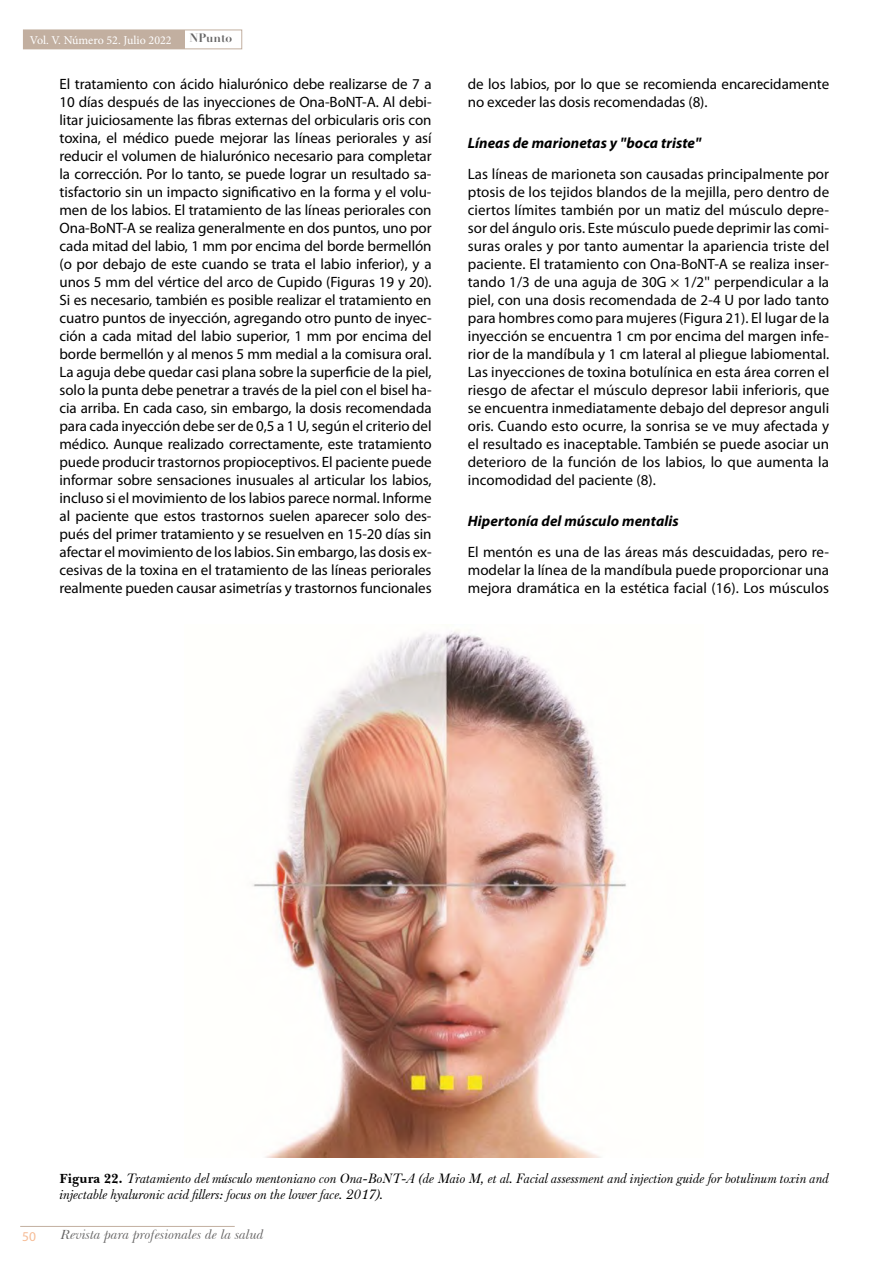
<style>
.page{position:relative;width:893px;height:1263px;background:#fff}
.page>*{position:absolute;margin:0;border:0;box-sizing:border-box;transform-origin:0 0}
.t1{font:15px/18px "Myriad Pro";letter-spacing:-.005em;color:#000;text-align:justify}
.t2{font:italic 700 15px "Myriad Pro";letter-spacing:.005em;color:#000}
.t3{font:italic 13.5px/16.2px "Baskerville F";color:#000}
.t4{font:italic 13.5px "Baskerville BT";color:#646363}
.t5{font:13.5px "Myriad Pro";color:#f6bc96}
.t6{font:12px "Minion Pro";color:#fff}
.t7{font:700 12px "Didot LH";color:#646363}
.s1{font-family:"Baskerville BT";font-weight:700;font-style:normal}
</style>
<div class="page">
<div style="left:23px;top:30px;width:219px;height:19px;border:1px solid #c2afa0"></div>
<div style="left:23px;top:30px;width:162px;height:19px;background:#c2afa0"></div>
<hr style="left:20px;top:1226px;width:215px;height:1px;background:#c2afa0">
<img style="left:252px;top:629px;width:374px;height:528px">
<p class="t6" style="left:30px;top:32px;width:143px">Vol. V. Número 52. Julio 2022</p>
<p class="t7" style="left:190px;top:31px;width:44px">NPunto</p>
<p class="t1" style="left:60px;top:75px;width:374px">El tratamiento con ácido hialurónico debe realizarse de 7 a 10 días después de las inyecciones de Ona-BoNT-A. Al debi&shy;litar juiciosamente las fibras externas del orbicularis oris con toxina, el médico puede mejorar las líneas periorales y así reducir el volumen de hialurónico necesario para completar la corrección. Por lo tanto, se puede lograr un resultado sa&shy;tisfactorio sin un impacto significativo en la forma y el volu&shy;men de los labios. El tratamiento de las líneas periorales con Ona-BoNT-A se realiza generalmente en dos puntos, uno por cada mitad del labio, 1 mm por encima del borde bermellón (o por debajo de este cuando se trata el labio inferior), y a unos 5 mm del vértice del arco de Cupido (Figuras 19 y 20).<br>Si es necesario, también es posible realizar el tratamiento en cuatro puntos de inyección, agregando otro punto de inyec&shy;ción a cada mitad del labio superior, 1 mm por encima del borde bermellón y al menos 5 mm medial a la comisura oral.<br>La aguja debe quedar casi plana sobre la superficie de la piel, solo la punta debe penetrar a través de la piel con el bisel ha&shy;cia arriba. En cada caso, sin embargo, la dosis recomendada para cada inyección debe ser de 0,5 a 1 U, según el criterio del médico. Aunque realizado correctamente, este tratamiento puede producir trastornos propioceptivos. El paciente puede informar sobre sensaciones inusuales al articular los labios, incluso si el movimiento de los labios parece normal. Informe al paciente que estos trastornos suelen aparecer solo des&shy;pués del primer tratamiento y se resuelven en 15-20 días sin afectar el movimiento de los labios. Sin embargo, las dosis ex&shy;cesivas de la toxina en el tratamiento de las líneas periorales realmente pueden causar asimetrías y trastornos funcionales</p>
<p class="t1" style="left:468px;top:75px;width:363px">de los labios, por lo que se recomienda encarecidamente no exceder las dosis recomendadas (8).</p>
<p class="t2" style="left:468px;top:135px;width:235px">Líneas de marionetas y "boca triste"</p>
<p class="t1" style="left:468px;top:165px;width:363px">Las líneas de marioneta son causadas principalmente por ptosis de los tejidos blandos de la mejilla, pero dentro de ciertos límites también por un matiz del músculo depre&shy;sor del ángulo oris. Este músculo puede deprimir las comi&shy;suras orales y por tanto aumentar la apariencia triste del paciente. El tratamiento con Ona-BoNT-A se realiza inser&shy;tando 1/3 de una aguja de 30G × 1/2'' perpendicular a la piel, con una dosis recomendada de 2‐4 U por lado tanto para hombres como para mujeres (Figura 21). El lugar de la inyección se encuentra 1 cm por encima del margen infe&shy;rior de la mandíbula y 1 cm lateral al pliegue labiomental.<br>Las inyecciones de toxina botulínica en esta área corren el riesgo de afectar el músculo depresor labii inferioris, que se encuentra inmediatamente debajo del depresor anguli oris. Cuando esto ocurre, la sonrisa se ve muy afectada y el resultado es inaceptable. También se puede asociar un deterioro de la función de los labios, lo que aumenta la incomodidad del paciente (8).</p>
<p class="t2" style="left:468px;top:513px;width:213px">Hipertonía del músculo mentalis</p>
<p class="t1" style="left:468px;top:543px;width:363px">El mentón es una de las áreas más descuidadas, pero re&shy;modelar la línea de la mandíbula puede proporcionar una mejora dramática en la estética facial (16). Los músculos</p>
<p class="t3" style="left:60px;top:1170px;width:771px"><span class="s1">Figura 22.</span> Tratamiento del músculo mentoniano con Ona-BoNT-A (de Maio M, et al. Facial assessment and injection guide for botulinum toxin and injectable hyaluronic acid fillers: focus on the lower face. 2017).</p>
<p class="t5" style="left:22px;top:1228px;width:15px">50</p>
<p class="t4" style="left:61px;top:1227px;width:205px">Revista para profesionales de la salud</p>
</div>
